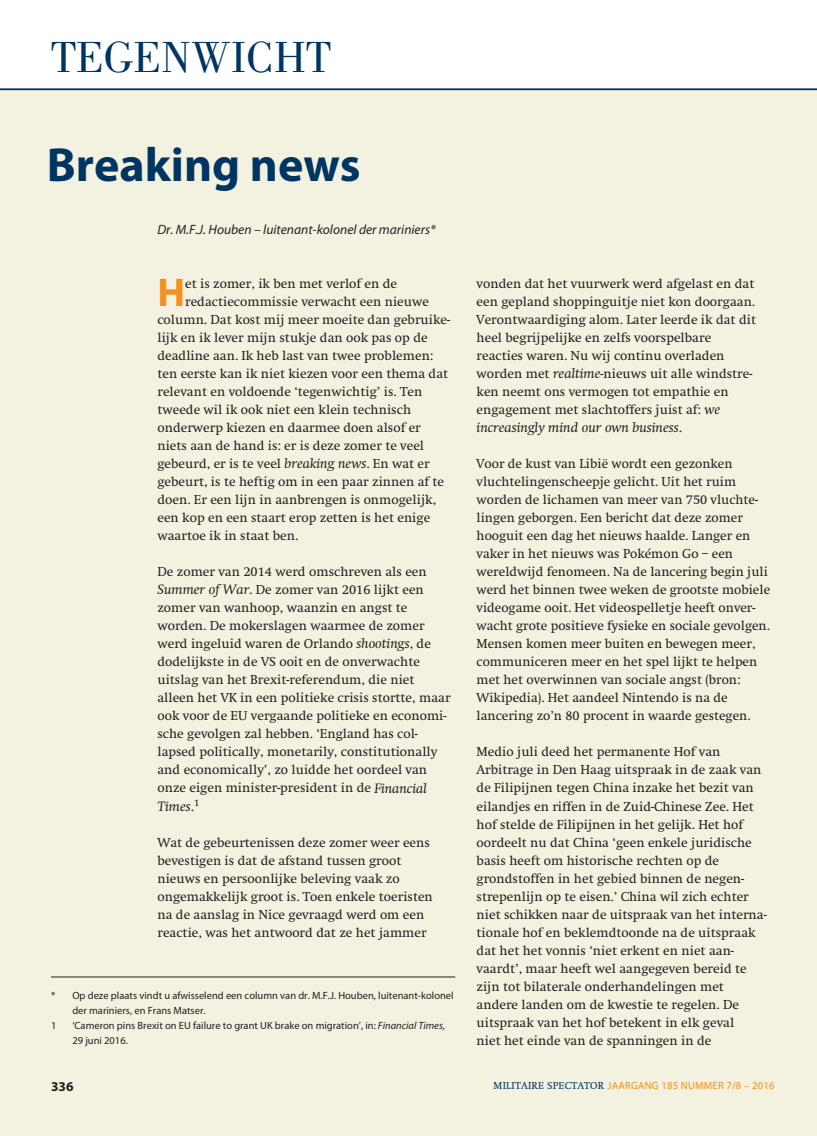
<style>
.page{position:relative;width:817px;height:1136px;background:#fff}
.page>*{position:absolute;margin:0;border:0;box-sizing:border-box;transform-origin:0 0}
.t1{font:700 48px "Myriad Pro";color:#003562}
.t2{font:45px "Bodoni";color:#003562}
.t3{font:700 40.2px "Myriad Pro";color:#f68f1e}
.t4{font:13.5px/18px "Swift";color:#231f20}
.t5{font:italic 13.5px "Myriad Pro";color:#231f20}
.t6{font:700 13.5px "Myriad Pro";color:#231f20}
.t7{font:10.5px/15px "Myriad Pro";color:#231f20}
.t8{font:10.5px "Myriad Pro";letter-spacing:.025em;color:#f68f1e}
.s1{font-style:italic}
.s2{font-family:"Swift";color:#003562}
</style>
<div class="page">
<hr style="left:816px;top:89px;width:1px;height:1046px;background:#f3f1df">
<div style="left:0;top:89px;width:816px;height:1046px;background:#f3f1df"></div>
<hr style="left:0;top:89px;width:816px;height:1px;background:#003562">
<hr style="left:51px;top:976px;width:404px;height:1px;background:#231f20">
<h2 class="t2" style="left:51px;top:32px;width:282px">TEGENWICHT</h2>
<h1 class="t1" style="left:47px;top:138px;width:315px">Breaking news</h1>
<p class="t5" style="left:157px;top:222px;width:280px">Dr. M.F.J. Houben – luitenant-kolonel der mariniers*</p>
<h3 class="t3" style="left:157px;top:270px;width:29px">H</h3>
<p class="t4" style="left:185px;top:275px;width:213px">et is zomer, ik ben met verlof en de</p>
<p class="t4" style="left:185px;top:293px;width:245px">redactiecommissie verwacht een nieuwe</p>
<p class="t4" style="left:157px;top:311px;width:294px">column. Dat kost mij meer moeite dan gebruike-</p>
<p class="t4" style="left:157px;top:329px;width:272px">lijk en ik lever mijn stukje dan ook pas op de</p>
<p class="t4" style="left:157px;top:347px;width:277px">deadline aan. Ik heb last van twee problemen:</p>
<p class="t4" style="left:157px;top:365px;width:292px">ten eerste kan ik niet kiezen voor een thema dat</p>
<p class="t4" style="left:157px;top:383px;width:266px">relevant en voldoende ‘tegenwichtig’ is. Ten</p>
<p class="t4" style="left:157px;top:401px;width:255px">tweede wil ik ook niet een klein technisch</p>
<p class="t4" style="left:157px;top:419px;width:265px">onderwerp kiezen en daarmee doen alsof er</p>
<p class="t4" style="left:157px;top:437px;width:268px">niets aan de hand is: er is deze zomer te veel</p>
<p class="t4" style="left:157px;top:455px;width:274px">gebeurd, er is te veel <span class="s1">breaking news</span>. En wat er</p>
<p class="t4" style="left:157px;top:473px;width:288px">gebeurt, is te heftig om in een paar zinnen af te</p>
<p class="t4" style="left:157px;top:491px;width:280px">doen. Er een lijn in aanbrengen is onmogelijk,</p>
<p class="t4" style="left:157px;top:509px;width:274px">een kop en een staart erop zetten is het enige</p>
<p class="t4" style="left:157px;top:527px;width:142px">waartoe ik in staat ben.</p>
<p class="t4" style="left:157px;top:563px;width:294px">De zomer van 2014 werd omschreven als een <span class="s1">Summer of War</span>. De zomer van 2016 lijkt een zomer van wanhoop, waanzin en angst te worden. De mokerslagen waarmee de zomer werd ingeluid waren de Orlando <span class="s1">shootings</span>, de dodelijkste in de VS ooit en de onverwachte uitslag van het Brexit-referendum, die niet alleen het VK in een politieke crisis stortte, maar ook voor de EU vergaande politieke en economi&shy;sche gevolgen zal hebben. ‘England has col&shy;lapsed politically, monetarily, constitutionally and economically’, zo luidde het oordeel van onze eigen minister-president in de <span class="s1">Financial Times</span>.<sup>1</sup></p>
<p class="t4" style="left:157px;top:833px;width:277px">Wat de gebeurtenissen deze zomer weer eens bevestigen is dat de afstand tussen groot nieuws en persoonlijke beleving vaak zo ongemakkelijk groot is. Toen enkele toeristen na de aanslag in Nice gevraagd werd om een reactie, was het antwoord dat ze het jammer</p>
<p class="t7" style="left:51px;top:987px;width:404px">* Op deze plaats vindt u afwisselend een column van dr. M.F.J. Houben, luitenant-kolonel</p>
<p class="t7" style="left:72px;top:1002px;width:135px">der mariniers, en Frans Matser.</p>
<p class="t7" style="left:51px;top:1017px;width:7px">1</p>
<p class="t7" style="left:72px;top:1017px;width:374px">‘Cameron pins Brexit on EU failure to grant UK brake on migration’, in: <span class="s1">Financial Times,<br></span>29 juni 2016.</p>
<p class="t6" style="left:51px;top:1078px;width:24px">336</p>
<p class="t4" style="left:476px;top:275px;width:281px">vonden dat het vuurwerk werd afgelast en dat een gepland shoppinguitje niet kon doorgaan.<br>Verontwaardiging alom. Later leerde ik dat dit heel begrijpelijke en zelfs voorspelbare reacties waren. Nu wij continu overladen worden met <span class="s1">realtime</span>-nieuws uit alle windstre&shy;ken neemt ons vermogen tot empathie en engagement met slachtoffers juist af: <span class="s1">we increasingly mind our own business</span>.</p>
<p class="t4" style="left:476px;top:455px;width:295px">Voor de kust van Libië wordt een gezonken vluchtelingenscheepje gelicht. Uit het ruim worden de lichamen van meer van 750 vluchte&shy;lingen geborgen. Een bericht dat deze zomer hooguit een dag het nieuws haalde. Langer en vaker in het nieuws was Pokémon Go – een wereldwijd fenomeen. Na de lancering begin juli werd het binnen twee weken de grootste mobiele videogame ooit. Het videospelletje heeft onver&shy;wacht grote positieve fysieke en sociale gevolgen.<br>Mensen komen meer buiten en bewegen meer, communiceren meer en het spel lijkt te helpen met het overwinnen van sociale angst (bron:<br>Wikipedia). Het aandeel Nintendo is na de lancering zo’n 80 procent in waarde gestegen.</p>
<p class="t4" style="left:476px;top:743px;width:291px">Medio juli deed het permanente Hof van Arbitrage in Den Haag uitspraak in de zaak van de Filipijnen tegen China inzake het bezit van eilandjes en riffen in de Zuid-Chinese Zee. Het hof stelde de Filipijnen in het gelijk. Het hof oordeelt nu dat China ‘geen enkele juridische basis heeft om historische rechten op de grondstoffen in het gebied binnen de negen&shy;strepenlijn op te eisen.’ China wil zich echter niet schikken naar de uitspraak van het interna&shy;tionale hof en beklemdtoonde na de uitspraak dat het het vonnis ‘niet erkent en niet aan&shy;vaardt’, maar heeft wel aangegeven bereid te zijn tot bilaterale onderhandelingen met andere landen om de kwestie te regelen. De uitspraak van het hof betekent in elk geval<br>niet het einde van de spanningen in de</p>
<p class="t8" style="left:493px;top:1079px;width:282px"><span class="s2">MILITAIRE SPECTATOR</span> JAARGANG 185 NUMMER 7/8 – 2016</p>
</div>
